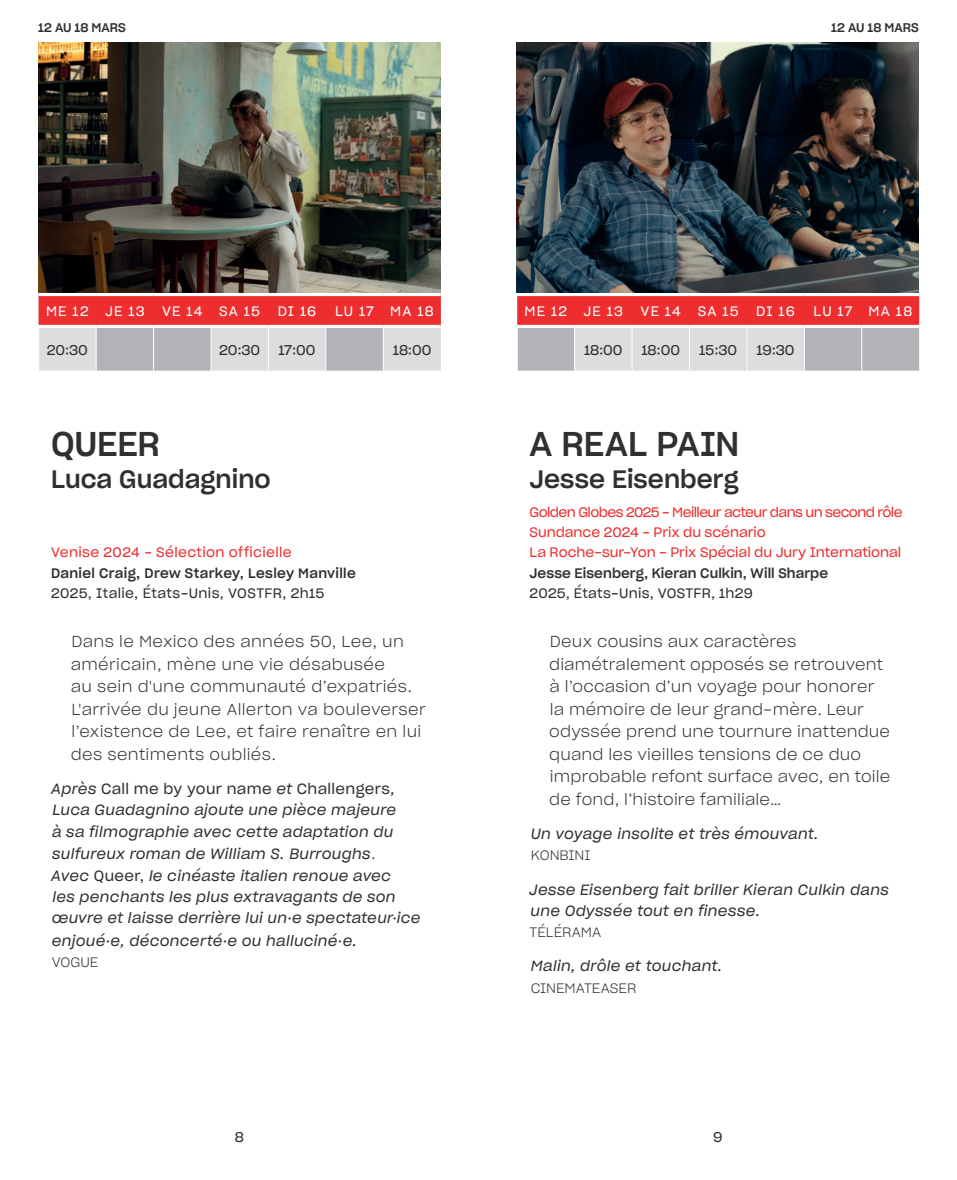
<style>
.page{position:relative;width:957px;height:1180px;background:#fff}
.page>*{position:absolute;margin:0;border:0;box-sizing:border-box;transform-origin:0 0}
._3_-_Titre{font:33.75px "Sharp Grotesk Medium 20";letter-spacing:-.005em;color:#312f30}
._3_-_Titre-2{font:24.75px "Sharp Grotesk Medium 20";letter-spacing:.005em;color:#312f30}
._8_-_Texte{font:15.75px/22.5px "Sharp Grotesk Light 20";letter-spacing:.015em;color:#312f30}
._8_-_Texte-2{font:14.62px/21.6px "Sharp Grotesk Book Italic 20";letter-spacing:.025em;color:#312f30}
.CAL_-_Heure{font:13.95px "Sharp Grotesk Book 20";letter-spacing:-.01em;color:#312f30}
.CAL_-_Heure-2{font:13.95px "Sharp Grotesk Book 20";color:#231f20}
._7_-_Fiche_techn{font:13.5px/20.2px "Sharp Grotesk Book 20";letter-spacing:-.005em;color:#ee2d2e}
._7_-_Fiche_techn-2{font:13.5px "Sharp Grotesk Medium 20";letter-spacing:.01em;color:#312f30}
._7_-_Fiche_techn-3{font:13.5px "Sharp Grotesk Book 20";letter-spacing:.025em;color:#312f30}
.CAL_-_Semaine___Jour{font:13.5px "Sharp Grotesk Book 20";letter-spacing:.09em;color:#fff}
._8_-_Texte-3{font:13.5px "Sharp Grotesk Light 20";color:#312f30}
._7_-_Fiche_techn-4{font:13.5px "Sharp Grotesk Book 20";letter-spacing:.025em;color:#ee2d2e}
._7_-_Fiche_techn-5{font:12.38px "Sharp Grotesk Medium 20";color:#312f30}
.s1{font-family:"Sharp Grotesk Book 20"}
.s2{font-family:"Sharp Grotesk Light 20";font-size:15.75px}
</style>
<div class="page">
<img style="left:38px;top:43px;width:402px;height:250px">
<svg style="left:39px;top:296px;width:402px;height:75px;background:#d98c8e"></svg>
<hr style="left:38px;top:325px;width:58px;height:3px;background:#fff">
<hr style="left:96px;top:325px;width:58px;height:3px;background:#fff">
<hr style="left:154px;top:325px;width:57px;height:3px;background:#fff">
<hr style="left:211px;top:325px;width:57px;height:3px;background:#fff">
<hr style="left:268px;top:325px;width:58px;height:3px;background:#fff">
<hr style="left:326px;top:325px;width:57px;height:3px;background:#fff">
<hr style="left:383px;top:325px;width:58px;height:3px;background:#fff">
<hr style="left:96px;top:328px;width:1px;height:43px;background:#fff">
<hr style="left:153px;top:328px;width:1px;height:43px;background:#fff">
<hr style="left:210px;top:328px;width:1px;height:43px;background:#fff">
<hr style="left:268px;top:328px;width:1px;height:43px;background:#fff">
<hr style="left:325px;top:328px;width:1px;height:43px;background:#fff">
<hr style="left:383px;top:328px;width:1px;height:43px;background:#fff">
<svg style="left:517px;top:296px;width:402px;height:75px;background:#d98b8d"></svg>
<hr style="left:517px;top:325px;width:57px;height:3px;background:#fff">
<hr style="left:574px;top:325px;width:58px;height:3px;background:#fff">
<hr style="left:632px;top:325px;width:57px;height:3px;background:#fff">
<hr style="left:689px;top:325px;width:58px;height:3px;background:#fff">
<hr style="left:747px;top:325px;width:57px;height:3px;background:#fff">
<hr style="left:804px;top:325px;width:57px;height:3px;background:#fff">
<hr style="left:861px;top:325px;width:58px;height:3px;background:#fff">
<hr style="left:517px;top:328px;width:1px;height:43px;background:#fff">
<hr style="left:574px;top:328px;width:1px;height:43px;background:#fff">
<hr style="left:631px;top:328px;width:1px;height:43px;background:#fff">
<hr style="left:689px;top:328px;width:1px;height:43px;background:#fff">
<hr style="left:746px;top:328px;width:1px;height:43px;background:#fff">
<hr style="left:804px;top:328px;width:1px;height:43px;background:#fff">
<hr style="left:861px;top:328px;width:1px;height:43px;background:#fff">
<img style="left:517px;top:43px;width:401px;height:250px">
<p class="_7_-_Fiche_techn-5" style="left:38px;top:17px;width:89px">12 AU 18 MARS</p>
<p class="_7_-_Fiche_techn-5" style="left:831px;top:17px;width:89px">12 AU 18 MARS</p>
<p class="CAL_-_Semaine___Jour" style="left:46px;top:300px;width:44px">ME 12</p>
<p class="CAL_-_Semaine___Jour" style="left:105px;top:300px;width:41px">JE 13</p>
<p class="CAL_-_Semaine___Jour" style="left:162px;top:300px;width:42px">VE 14</p>
<p class="CAL_-_Semaine___Jour" style="left:219px;top:300px;width:43px">SA 15</p>
<p class="CAL_-_Semaine___Jour" style="left:278px;top:300px;width:40px">DI 16</p>
<p class="CAL_-_Semaine___Jour" style="left:335px;top:300px;width:40px">LU 17</p>
<p class="CAL_-_Semaine___Jour" style="left:390px;top:300px;width:45px">MA 18</p>
<p class="CAL_-_Heure" style="left:47px;top:339px;width:43px">20:30</p>
<p class="CAL_-_Heure" style="left:219px;top:339px;width:43px">20:30</p>
<p class="CAL_-_Heure" style="left:279px;top:339px;width:39px">17:00</p>
<p class="CAL_-_Heure" style="left:393px;top:339px;width:40px">18:00</p>
<p class="CAL_-_Heure" style="left:220px;top:338px;width:30px">18:0</p>
<p class="CAL_-_Heure-2" style="left:392px;top:338px;width:33px">20:3</p>
<p class="_3_-_Titre" style="left:51px;top:416px;width:110px">QUEER</p>
<p class="_3_-_Titre-2" style="left:51px;top:458px;width:221px">Luca Guadagnino</p>
<p class="_7_-_Fiche_techn-4" style="left:51px;top:542px;width:242px">Venise 2024 - Sélection officielle</p>
<p class="_7_-_Fiche_techn-2" style="left:51px;top:561px;width:306px">Daniel Craig, Drew Starkey, Lesley Manville</p>
<p class="_7_-_Fiche_techn-3" style="left:51px;top:582px;width:275px">2025, Italie, États-Unis, VOSTFR, 2h15</p>
<p class="_8_-_Texte" style="left:71px;top:630px;width:357px">Dans le Mexico des années 50, Lee, un américain, mène une vie désabusée<br>au sein d'une communauté d’expatriés.<br>L'arrivée du jeune Allerton va bouleverser l’existence de Lee, et faire renaître en lui des sentiments oubliés.</p>
<p class="_8_-_Texte-2" style="left:51px;top:777px;width:371px">Après <span class="s1">Call me by your name</span> et <span class="s1">Challengers</span>, Luca Guadagnino ajoute une pièce majeure<br>à sa filmographie avec cette adaptation du sulfureux roman de William S. Burroughs<span class="s2">.<br></span>Avec <span class="s1">Queer,</span> le cinéaste italien renoue avec<br>les penchants les plus extravagants de son œuvre et laisse derrière lui un·e spectateur·ice enjoué·e, déconcerté·e ou halluciné·e.</p>
<p class="_8_-_Texte-3" style="left:52px;top:952px;width:48px">VOGUE</p>
<p class="CAL_-_Semaine___Jour" style="left:524px;top:300px;width:44px">ME 12</p>
<p class="CAL_-_Semaine___Jour" style="left:583px;top:300px;width:41px">JE 13</p>
<p class="CAL_-_Semaine___Jour" style="left:640px;top:300px;width:42px">VE 14</p>
<p class="CAL_-_Semaine___Jour" style="left:697px;top:300px;width:43px">SA 15</p>
<p class="CAL_-_Semaine___Jour" style="left:756px;top:300px;width:40px">DI 16</p>
<p class="CAL_-_Semaine___Jour" style="left:813px;top:300px;width:40px">LU 17</p>
<p class="CAL_-_Semaine___Jour" style="left:868px;top:300px;width:45px">MA 18</p>
<p class="CAL_-_Heure" style="left:584px;top:339px;width:40px">18:00</p>
<p class="CAL_-_Heure" style="left:641px;top:339px;width:40px">18:00</p>
<p class="CAL_-_Heure" style="left:699px;top:339px;width:39px">15:30</p>
<p class="CAL_-_Heure" style="left:756px;top:339px;width:39px">19:30</p>
<p class="_3_-_Titre" style="left:529px;top:416px;width:211px">A REAL PAIN</p>
<p class="_3_-_Titre-2" style="left:529px;top:458px;width:211px">Jesse Eisenberg</p>
<p class="_7_-_Fiche_techn" style="left:529px;top:501px;width:374px">Golden Globes 2025 - Meilleur acteur dans un second rôle<br>Sundance 2024 - Prix du scénario<br>La Roche-sur-Yon - Prix Spécial du Jury International</p>
<p class="_7_-_Fiche_techn-2" style="left:529px;top:561px;width:300px">Jesse Eisenberg, Kieran Culkin, Will Sharpe</p>
<p class="_7_-_Fiche_techn-3" style="left:529px;top:582px;width:225px">2025, États-Unis, VOSTFR, 1h29</p>
<p class="_8_-_Texte" style="left:549px;top:630px;width:342px">Deux cousins aux caractères diamétralement opposés se retrouvent à l’occasion d’un voyage pour honorer la mémoire de leur grand-mère. Leur odyssée prend une tournure inattendue quand les vieilles tensions de ce duo improbable refont surface avec, en toile de fond, l’histoire familiale…</p>
<p class="_8_-_Texte-2" style="left:531px;top:822px;width:289px">Un voyage insolite et très émouvant.</p>
<p class="_8_-_Texte-3" style="left:531px;top:845px;width:61px">KONBINI</p>
<p class="_8_-_Texte-2" style="left:529px;top:878px;width:361px">Jesse Eisenberg fait briller Kieran Culkin dans une Odyssée tout en finesse.</p>
<p class="_8_-_Texte-3" style="left:529px;top:922px;width:73px">TÉLÉRAMA</p>
<p class="_8_-_Texte-2" style="left:531px;top:955px;width:193px">Malin, drôle et touchant.</p>
<p class="_8_-_Texte-3" style="left:531px;top:978px;width:107px">CINEMATEASER</p>
<p class="CAL_-_Heure" style="left:235px;top:1125px;width:11px">8</p>
<p class="CAL_-_Heure" style="left:713px;top:1125px;width:11px">9</p>
</div>
